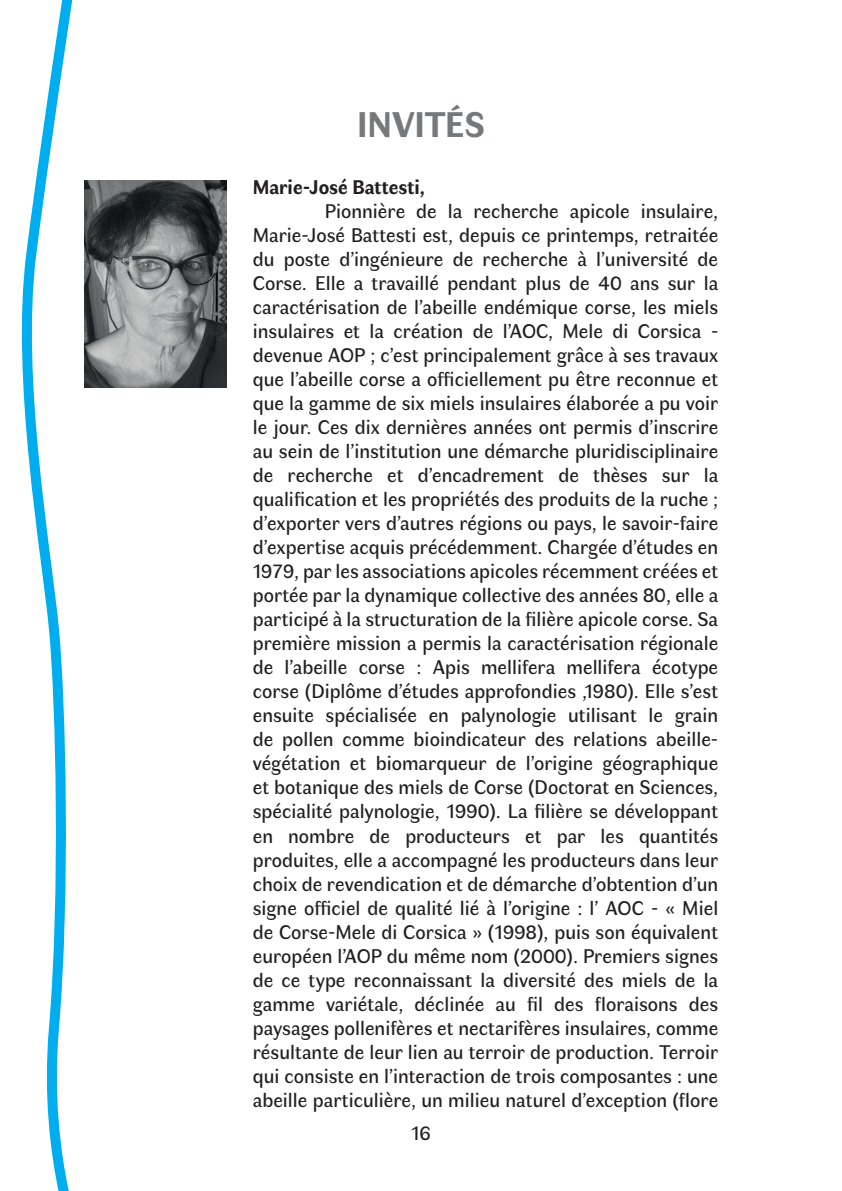
<style>
.page{position:relative;width:842px;height:1191px;background:#fff}
.page>*{position:absolute;margin:0;border:0;box-sizing:border-box;transform-origin:0 0}
.t1{font:700 36px "Faune Text";color:#76797b}
.t2{font:20px/24px "Faune Text";color:#231f20;text-align:justify}
.t3{font:700 20px "Faune Text";color:#231f20}
</style>
<div class="page">
<svg style="left:21px;top:0;width:76px;height:1191px"></svg>
<img style="left:84px;top:180px;width:142px;height:207px">
<h1 class="t1" style="left:357px;top:99px;width:129px">INVITÉS</h1>
<p class="t3" style="left:253px;top:173px;width:174px">Marie-José Battesti,</p>
<p class="t2" style="left:253px;top:199px;width:467px;text-indent:72px">Pionnière de la recherche apicole insulaire, Marie-José Battesti est, depuis ce printemps, retraitée du poste d’ingénieure de recherche à l’université de Corse. Elle a travaillé pendant plus de 40 ans sur la caractérisation de l’abeille endémique corse, les miels insulaires et la création de l’AOC, Mele di Corsica - devenue AOP ; c’est principalement grâce à ses travaux que l’abeille corse a officiellement pu être reconnue et que la gamme de six miels insulaires élaborée a pu voir le jour. Ces dix dernières années ont permis d’inscrire au sein de l’institution une démarche pluridisciplinaire de recherche et d’encadrement de thèses sur la qualification et les propriétés des produits de la ruche ; d’exporter vers d’autres régions ou pays, le savoir-faire d’expertise acquis précédemment. Chargée d’études en 1979, par les associations apicoles récemment créées et portée par la dynamique collective des années 80, elle a participé à la structuration de la filière apicole corse. Sa première mission a permis la caractérisation régionale de l’abeille corse : Apis mellifera mellifera écotype corse (Diplôme d’études approfondies ,1980). Elle s’est ensuite spécialisée en palynologie utilisant le grain de pollen comme bioindicateur des relations abeille&shy;végétation et biomarqueur de l’origine géographique et botanique des miels de Corse (Doctorat en Sciences, spécialité palynologie, 1990). La filière se développant en nombre de producteurs et par les quantités produites, elle a accompagné les producteurs dans leur choix de revendication et de démarche d’obtention d’un signe officiel de qualité lié à l’origine : l’ AOC - « Miel de Corse-Mele di Corsica » (1998), puis son équivalent européen l’AOP du même nom (2000). Premiers signes de ce type reconnaissant la diversité des miels de la gamme variétale, déclinée au fil des floraisons des paysages pollenifères et nectarifères insulaires, comme résultante de leur lien au terroir de production. Terroir qui consiste en l’interaction de trois composantes : une abeille particulière, un milieu naturel d’exception (flore</p>
<p class="t2" style="left:411px;top:1120px;width:21px">16</p>
</div>
